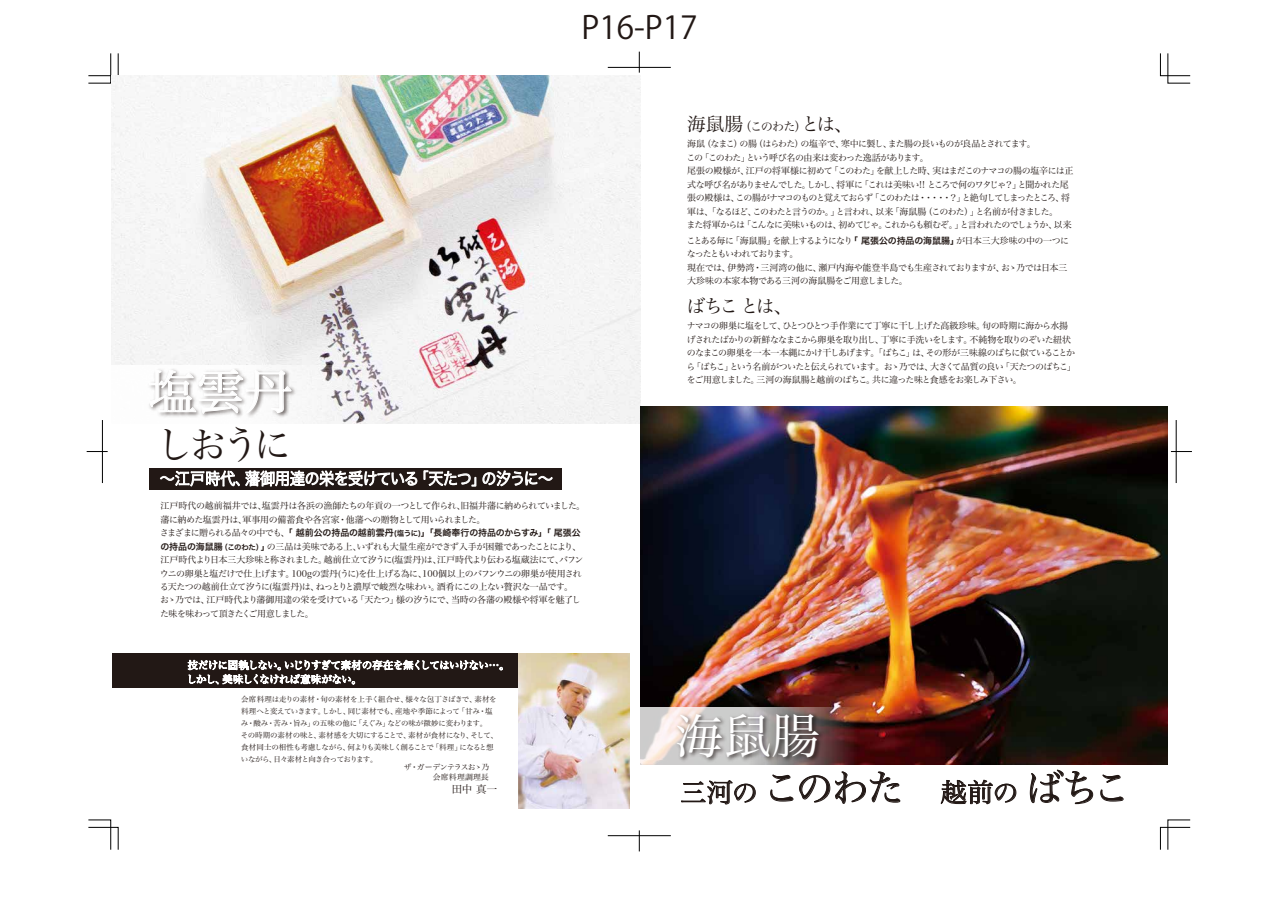
<style>
.page{position:relative;width:1278px;height:903px;background:#fff}
.page>*{position:absolute;margin:0;border:0;box-sizing:border-box;transform-origin:0 0}
.t1{font:48.12px "Hira Min Pro W3";color:#fff}
.t2{font:38.32px "Hira Min Pro W3";letter-spacing:-.125em;color:#221815}
.t3{font:31.5px "Koz Go Pr 6 N";color:#221815}
.t4{font:18.72px "Hira Min Pro W3";letter-spacing:-.11em;color:#221815}
.t5{font:16.62px "Hira Kaku Pro W3";letter-spacing:-.035em;color:#fff;scale:.91 1}
.t6{font:10.5px "Hira Min Pro W3";color:#221815}
.t7{font:9.01px/13.5px "Hira Min Pro W3";letter-spacing:-.045em;color:#221815}
.t8{font:9.01px/13.5px "Hira Min Pro W3";letter-spacing:-.065em;color:#221815}
.t9{font:9.01px/13.5px "Hira Min Pro W3";letter-spacing:-.085em;color:#221815}
.t10{font:7.88px/9.7px "Hira Min Pro W3";letter-spacing:-.035em;color:#221815}
.t11{font:7.52px/12px "Hira Min Pro W3";letter-spacing:-.045em;color:#221815}
.s1{font-size:12.25px}
.s2{font-family:"Hira Kaku Pro W6"}
.s3{font-family:"Hira Kaku Pro W6";font-size:7.52px}
.s4{font-size:26.25px}
</style>
<div class="page">
<svg style="left:88px;top:820px;width:30px;height:30px"></svg>
<svg style="left:88px;top:53px;width:30px;height:30px"></svg>
<svg style="left:1160px;top:53px;width:30px;height:30px"></svg>
<svg style="left:1160px;top:820px;width:30px;height:30px"></svg>
<svg style="left:87px;top:451px;width:21px;height:1px"></svg>
<hr style="left:102px;top:420px;width:1px;height:63px;background:#000">
<svg style="left:1170px;top:451px;width:21px;height:1px"></svg>
<hr style="left:1175px;top:420px;width:1px;height:63px;background:#000">
<hr style="left:607px;top:67px;width:63px;height:1px;background:#000">
<svg style="left:639px;top:52px;width:1px;height:21px"></svg>
<hr style="left:607px;top:835px;width:63px;height:1px;background:#000">
<svg style="left:639px;top:830px;width:1px;height:21px"></svg>
<div style="left:149px;top:468px;width:412px;height:22px;background:#221815"></div>
<img style="left:112px;top:75px;width:528px;height:349px">
<img style="left:640px;top:407px;width:527px;height:357px">
<svg style="left:640px;top:707px;width:216px;height:65px"></svg>
<div style="left:113px;top:654px;width:508px;height:34px;background:#221815"></div>
<svg style="left:187px;top:659px;width:316px;height:26px"></svg>
<img style="left:518px;top:654px;width:111px;height:155px">
<svg style="left:112px;top:365px;width:241px;height:59px"></svg>
<svg style="left:160px;top:470px;width:257px;height:16px"></svg>
<svg style="left:424px;top:470px;width:52px;height:16px"></svg>
<svg style="left:483px;top:471px;width:69px;height:15px"></svg>
<img style="left:144px;top:364px;width:156px;height:60px">
<svg style="left:149px;top:369px;width:142px;height:44px"></svg>
<img style="left:671px;top:708px;width:156px;height:67px">
<svg style="left:681px;top:780px;width:74px;height:24px"></svg>
<svg style="left:770px;top:775px;width:23px;height:26px"></svg>
<svg style="left:799px;top:772px;width:101px;height:31px"></svg>
<svg style="left:941px;top:780px;width:75px;height:24px"></svg>
<svg style="left:1030px;top:770px;width:62px;height:34px"></svg>
<svg style="left:1100px;top:775px;width:23px;height:26px"></svg>
<p class="t1" style="left:148px;top:351px;width:146px">塩雲丹</p>
<p class="t2" style="left:155px;top:412px;width:138px">しおうに</p>
<p class="t5" style="left:160px;top:464px;width:434px">～江戸時代、藩御用達の栄を受けている「天たつ」の汐うに～</p>
<p class="t3" style="left:581px;top:9px;width:118px">P16-P17</p>
<p class="t4" style="left:687px;top:108px;width:167px">海鼠腸<span class="s1">（このわた）</span>とは、</p>
<p class="t9" style="left:686px;top:136px;width:388px">海鼠（なまこ）の腸（はらわた）の塩辛で、寒中に製し、また腸の長いものが良品とされてます。<br>この「このわた」という呼び名の由来は変わった逸話があります。<br>尾張の殿様が、江戸の将軍様に初めて「このわた」を献上した時、実はまだこのナマコの腸の塩辛には正式な呼び名がありませんでした。しかし、将軍に「これは美味い!! ところで何のワタじゃ？」と聞かれた尾張の殿様は、この腸がナマコのものと覚えておらず「このわたは・・・・・？」と絶句してしまったところ、将軍は、「なるほど、このわたと言うのか。」と言われ、以来「海鼠腸（このわた）」と名前が付きました。<br>また将軍からは「こんなに美味いものは、初めてじゃ。これからも頼むぞ。」と言われたのでしょうか、以来</p>
<p class="t8" style="left:686px;top:233px;width:384px">ことある毎に「海鼠腸」を献上するようになり<span class="s2">「 尾張公の持品の海鼠腸」</span>が日本三大珍味の中の一つになったともいわれております。<br>現在では、伊勢湾・三河湾の他に、瀬戸内海や能登半島でも生産されておりますが、おゝ乃では日本三大珍味の本家本物である三河の海鼠腸をご用意しました。</p>
<p class="t4" style="left:686px;top:290px;width:107px">ばちこ とは、</p>
<p class="t8" style="left:686px;top:318px;width:391px">ナマコの卵巣に塩をして、ひとつひとつ手作業にて丁寧に干し上げた高級珍味。旬の時期に海から水揚げされたばかりの新鮮ななまこから卵巣を取り出し、丁寧に手洗いをします。不純物を取りのぞいた紐状のなまこの卵巣を一本一本縄にかけ干しあげます。「ばちこ」は、その形が三味線のばちに似ていることから「ばちこ」という名前がついたと伝えられています。 おゝ乃では、大きくて品質の良い「天たつのばちこ」をご用意しました。三河の海鼠腸と越前のばちこ。共に違った味と食感をお楽しみ下さい。</p>
<p class="t7" style="left:160px;top:498px;width:427px">江戸時代の越前福井では､塩雲丹は各浜の漁師たちの年貢の一つとして作られ､旧福井藩に納められていました。藩に納めた塩雲丹は､軍事用の備蓄食や各宮家・他藩への贈物として用いられました。<br>さまざまに贈られる品々の中でも、<span class="s2">「 越前公の持品の越前雲丹</span><span class="s3">(塩うに)</span><span class="s2">」「長崎奉行の持品のからすみ」「 尾張公の持品の海鼠腸</span><span class="s3">（このわた）</span><span class="s2">」</span>の三品は美味である上､いずれも大量生産ができず入手が困難であったことにより､江戸時代より日本三大珍味と称されました。越前仕立て汐うに(塩雲丹)は､江戸時代より伝わる塩蔵法にて､バフンウニの卵巣と塩だけで仕上げます。100gの雲丹(うに)を仕上げる為に､100個以上のバフンウニの卵巣が使用される天たつの越前仕立て汐うに(塩雲丹)は、ねっとりと濃厚で峻烈な味わい。酒肴にこの上ない贅沢な一品です。<br>おゝ乃では、江戸時代より藩御用達の栄を受けている「天たつ」様の汐うにで、当時の各藩の殿様や将軍を魅了した味を味わって頂きたくご用意しました。</p>
<p class="t11" style="left:241px;top:693px;width:259px">会席料理は走りの素材・旬の素材を上手く組合せ、様々な包丁さばきで、素材を料理へと変えていきます。しかし、同じ素材でも、産地や季節によって「甘み・塩み・酸み・苦み・旨み」の五味の他に「えぐみ」などの味が微妙に変わります。<br>その時期の素材の味と、素材感を大切にすることで、素材が食材になり、そして、食材同士の相性も考慮しながら、何よりも美味しく創ることで「料理」になると想いながら、日々素材と向き合っております。</p>
<p class="t10" style="left:433px;top:762px;width:66px;text-indent:-29px">ザ・ガーデンテラスおゝ乃　会席料理調理長</p>
<p class="t6" style="left:451px;top:780px;width:47px">田中 真一</p>
<p class="t1" style="left:675px;top:695px;width:146px">海鼠腸</p>
<p class="t2" style="left:680px;top:755px;width:452px"><span class="s4">三河の</span> このわた <span class="s4">越前の</span> ばちこ</p>
</div>
